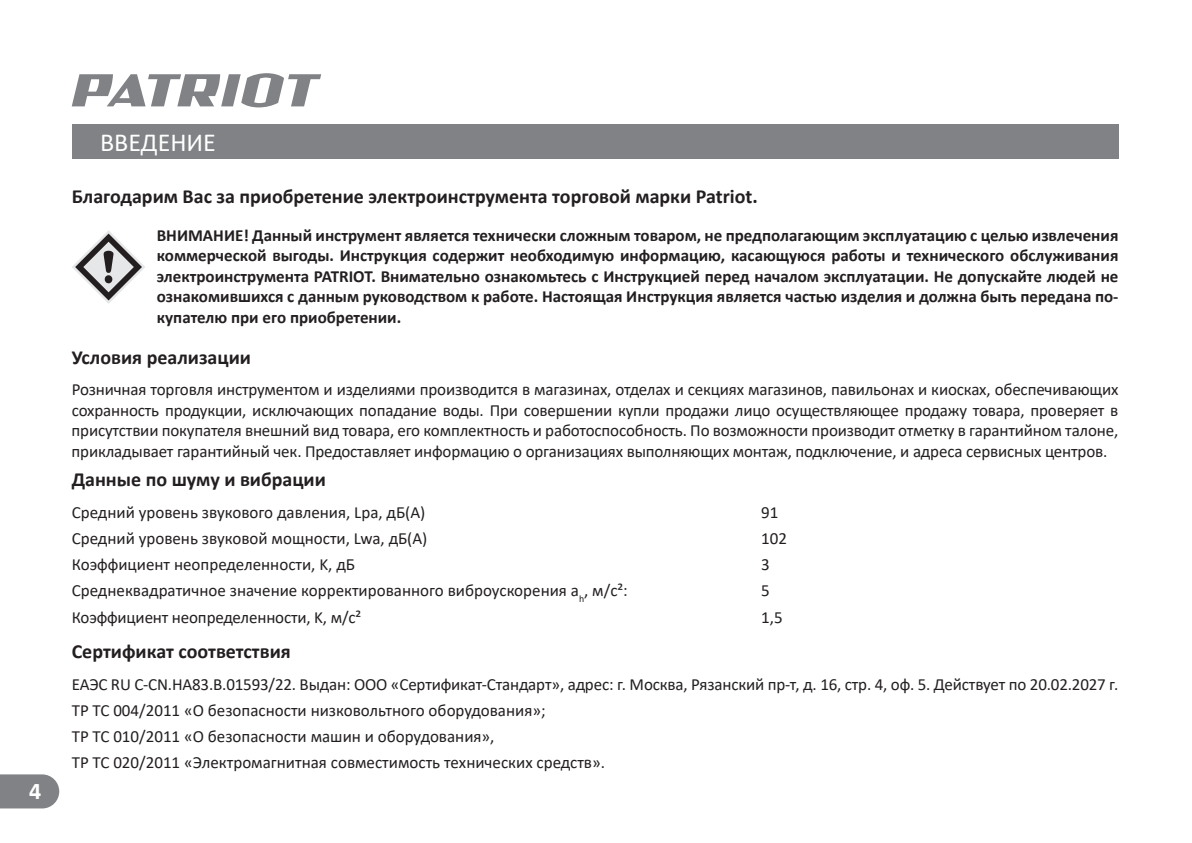
<style>
.page{position:relative;width:1192px;height:843px;background:#fff}
.page>*{position:absolute;margin:0;border:0;box-sizing:border-box;transform-origin:0 0}
.t1{font:26px "Calibri";color:#fff}
.t2{font:700 24px "Calibri";color:#fff}
.t3{font:700 20px "Calibri";color:#231f20}
.t4{font:17px/26px "Calibri";color:#231f20}
.t5{font:700 17px/20.4px "Calibri";color:#231f20;text-align:justify}
</style>
<div class="page">
<svg style="left:72px;top:73px;width:249px;height:34px"></svg>
<div style="left:72px;top:124px;width:1046px;height:34px;background:#808285"></div>
<svg style="left:0;top:774px;width:59px;height:34px;background:#888a8d"></svg>
<svg style="left:72px;top:230px;width:73px;height:74px"></svg>
<h2 class="t2" style="left:29px;top:773px;width:14px">4</h2>
<h1 class="t1" style="left:100px;top:124px;width:117px">ВВЕДЕНИЕ</h1>
<p class="t3" style="left:72px;top:182px;width:687px">Благодарим Вас за приобретение электроинструмента торговой марки Patriot.</p>
<p class="t5" style="left:157px;top:225px;width:963px">ВНИМАНИЕ! Данный инструмент является технически сложным товаром, не предполагающим эксплуатацию с целью извлечения коммерческой выгоды. Инструкция содержит необходимую информацию, касающуюся работы и технического обслуживания электроинструмента PATRIOT. Внимательно ознакомьтесь с Инструкцией перед началом эксплуатации. Не допускайте людей не ознакомившихся с данным руководством к работе. Настоящая Инструкция является частью изделия и должна быть передана по&shy;купателю при его приобретении.</p>
<p class="t3" style="left:72px;top:342px;width:181px">Условия реализации</p>
<p class="t4" style="left:72px;top:379px;width:1048px;line-height:20.4px;text-align:justify">Розничная торговля инструментом и изделиями производится в магазинах, отделах и секциях магазинов, павильонах и киосках, обеспечивающих сохранность продукции, исключающих попадание воды. При совершении купли продажи лицо осуществляющее продажу товара, проверяет в присутствии покупателя внешний вид товара, его комплектность и работоспособность. По возможности производит отметку в гарантийном талоне, прикладывает гарантийный чек. Предоставляет информацию о организациях выполняющих монтаж, подключение, и адреса сервисных центров.</p>
<p class="t3" style="left:72px;top:465px;width:256px">Данные по шуму и вибрации</p>
<p class="t4" style="left:72px;top:499px;width:557px">Средний уровень звукового давления, Lpa, дБ(A)<br>Средний уровень звуковой мощности, Lwa, дБ(A)<br>Коэффициент неопределенности, K, дБ<br>Среднеквадратичное значение корректированного виброускорения a<sub>h</sub>, м/с²:<br>Коэффициент неопределенности, K, м/с²</p>
<p class="t3" style="left:72px;top:636px;width:221px">Сертификат соответствия</p>
<p class="t4" style="left:72px;top:670px;width:1048px">EAЭС RU C-CN.НА83.В.01593/22. Выдан: ООО «Сертификат-Стандарт», адрес: г. Москва, Рязанский пр-т, д. 16, стр. 4, оф. 5. Действует по 20.02.2027 г.<br>ТР ТС 004/2011 «О безопасности низковольтного оборудования»;<br>ТР ТС 010/2011 «О безопасности машин и оборудования»,<br>ТР ТС 020/2011 «Электромагнитная совместимость технических средств».</p>
<p class="t4" style="left:761px;top:499px;width:27px">91<br>102<br>3<br>5<br>1,5</p>
</div>
